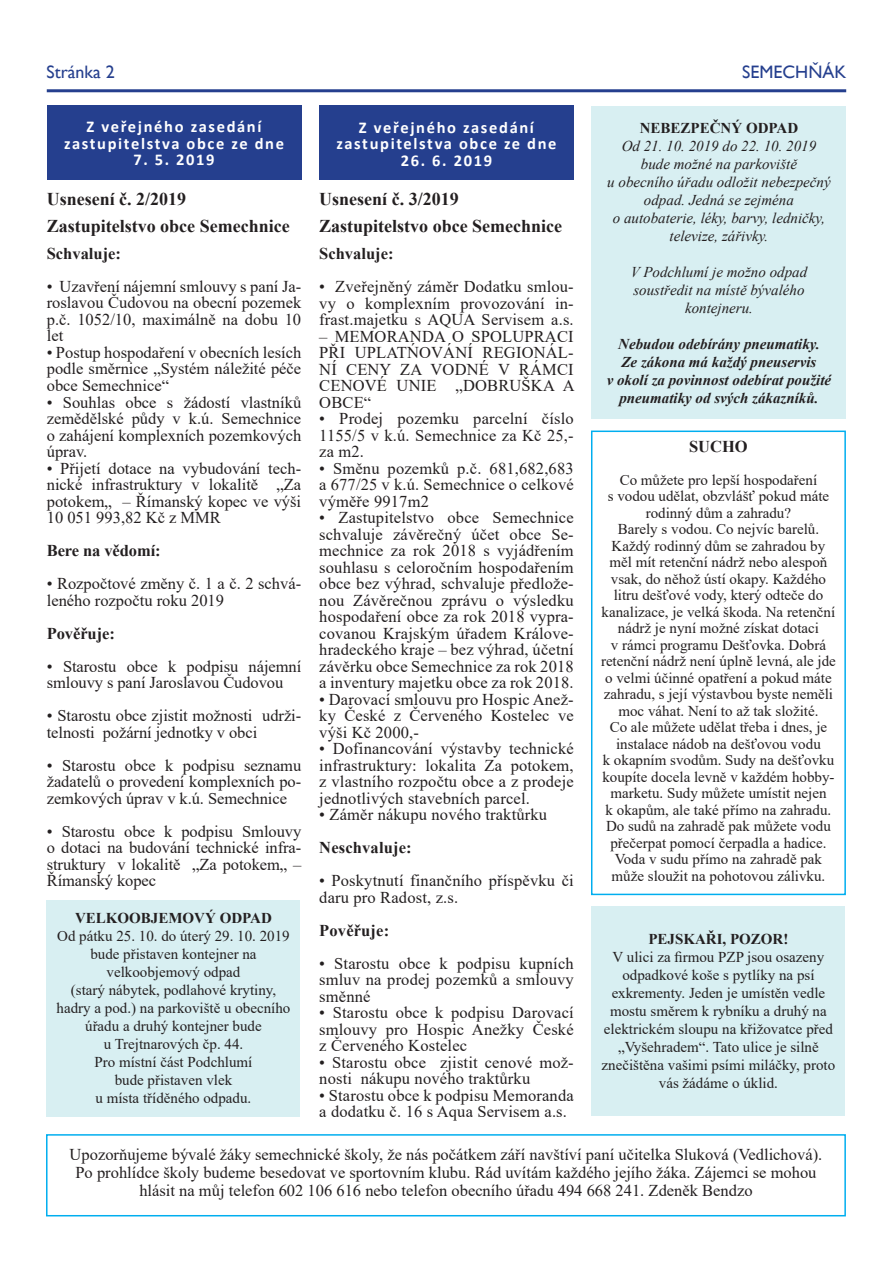
<style>
.page{position:relative;width:893px;height:1263px;background:#fff}
.page>*{position:absolute;margin:0;border:0;box-sizing:border-box;transform-origin:0 0}
.t1{font:700 18px/27px "Times New Roman";color:#231f20}
.t2{font:18px "Gill Sans";color:#253f8e}
.t3{font:16.5px/16.5px "Times New Roman";color:#231f20;text-align:justify}
.t4{font:700 16.5px/16.5px "Calibri";letter-spacing:.1em;color:#fff;text-align:center}
.t5{font:700 16.5px "Times New Roman";color:#231f20}
.t6{font:15px/16.5px "Times New Roman";color:#231f20;text-align:center}
.t7{font:italic 15px/18px "Times New Roman";color:#231f20;text-align:center}
.t8{font:italic 700 15px/18px "Times New Roman";color:#231f20;text-align:center}
.t9{font:700 15px "Times New Roman";color:#231f20}
</style>
<div class="page">
<hr style="left:47px;top:89px;width:799px;height:3px;background:#253f8e">
<div style="left:47px;top:105px;width:254px;height:75px;background:#253f8e"></div>
<div style="left:47px;top:900px;width:253px;height:216px;background:#d8eff2"></div>
<div style="left:592px;top:106px;width:254px;height:312px;background:#d8eff2"></div>
<div style="left:319px;top:106px;width:255px;height:74px;background:#253f8e"></div>
<div style="left:592px;top:906px;width:253px;height:210px;background:#d8eff2"></div>
<div style="left:591px;top:430px;width:255px;height:465px;border:1px solid #00aeef"></div>
<div style="left:46px;top:1134px;width:800px;height:82px;border:1px solid #00aeef"></div>
<p class="t2" style="left:47px;top:61px;width:70px">STRÁNKA 2</p>
<p class="t2" style="left:742px;top:62px;width:106px">SEMECHŇÁK</p>
<p class="t4" style="left:64px;top:118px;width:222px">Z veřejného zasedání zastupitelstva obce ze dne</p>
<p class="t4" style="left:133px;top:152px;width:83px">7. 5. 2019</p>
<p class="t1" style="left:47px;top:185px;width:244px">Usnesení č. 2/2019<br>Zastupitelstvo obce Semechnice</p>
<p class="t5" style="left:47px;top:248px;width:76px">Schvaluje:</p>
<p class="t3" style="left:47px;top:278px;width:256px">• Uzavření nájemní smlouvy s paní Ja&shy;roslavou Čudovou na obecní pozemek p.č. 1052/10, maximálně na dobu 10 let</p>
<p class="t3" style="left:47px;top:344px;width:256px">• Postup hospodaření v obecních lesích podle směrnice „Systém náležité péče obce Semechnice“</p>
<p class="t3" style="left:47px;top:393px;width:256px">• Souhlas obce s žádostí vlastníků zemědělské půdy v k.ú. Semechnice o zahájení komplexních pozemkových úprav.</p>
<p class="t3" style="left:47px;top:459px;width:256px">• Přijetí dotace na vybudování tech&shy;nické infrastruktury v lokalitě „Za potokem„ – Římanský kopec ve výši 10 051 993,82 Kč z MMR</p>
<p class="t5" style="left:47px;top:539px;width:116px">Bere na vědomí:</p>
<p class="t3" style="left:47px;top:575px;width:256px">• Rozpočtové změny č. 1 a č. 2 schvá&shy;leného rozpočtu roku 2019</p>
<p class="t5" style="left:47px;top:621px;width:70px">Pověřuje:</p>
<p class="t3" style="left:47px;top:657px;width:256px">• Starostu obce k podpisu nájemní smlouvy s paní Jaroslavou Čudovou</p>
<p class="t3" style="left:47px;top:707px;width:256px">• Starostu obce zjistit možnosti udrži&shy;telnosti požární jednotky v obci</p>
<p class="t3" style="left:47px;top:756px;width:256px">• Starostu obce k podpisu seznamu žadatelů o provedení komplexních po&shy;zemkových úprav v k.ú. Semechnice</p>
<p class="t3" style="left:47px;top:822px;width:256px">• Starostu obce k podpisu Smlouvy o dotaci na budování technické infra&shy;struktury v lokalitě „Za potokem„ – Římanský kopec</p>
<p class="t9" style="left:75px;top:913px;width:198px">VELKOOBJEMOVÝ ODPAD</p>
<p class="t6" style="left:57px;top:927px;width:235px;line-height:18px">Od pátku 25. 10. do úterý 29. 10. 2019 bude přistaven kontejner na velkoobjemový odpad<br>(starý nábytek, podlahové krytiny, hadry a pod.) na parkoviště u obecního úřadu a druhý kontejner bude<br>u Trejtnarových čp. 44.<br>Pro místní část Podchlumí<br>bude přistaven vlek<br>u místa tříděného odpadu.</p>
<p class="t4" style="left:336px;top:119px;width:222px">Z veřejného zasedání zastupitelstva obce ze dne</p>
<p class="t4" style="left:401px;top:152px;width:93px">26. 6. 2019</p>
<p class="t1" style="left:319px;top:185px;width:244px">Usnesení č. 3/2019<br>Zastupitelstvo obce Semechnice</p>
<p class="t5" style="left:319px;top:248px;width:76px">Schvaluje:</p>
<p class="t3" style="left:319px;top:278px;width:256px">• Zveřejněný záměr Dodatku smlou&shy;vy o komplexním provozování in&shy;frast.majetku s AQUA Servisem a.s.</p>
<p class="t3" style="left:319px;top:327px;width:257px">– MEMORANDA O SPOLUPRACI PŘI UPLATŃOVÁNÍ REGIONÁL-NÍ CENY ZA VODNÉ V RÁMCI CENOVÉ UNIE „DOBRUŠKA A OBCE“</p>
<p class="t3" style="left:319px;top:410px;width:256px">• Prodej pozemku parcelní číslo 1155/5 v k.ú. Semechnice za Kč 25,- za m2.</p>
<p class="t3" style="left:319px;top:459px;width:256px">• Směnu pozemků p.č. 681,682,683 a 677/25 v k.ú. Semechnice o celkové výměře 9917m2</p>
<p class="t3" style="left:319px;top:509px;width:256px">• Zastupitelstvo obce Semechnice schvaluje závěrečný účet obce Se&shy;mechnice za rok 2018 s vyjádřením souhlasu s celoročním hospodařením obce bez výhrad, schvaluje předlože&shy;nou Závěrečnou zprávu o výsledku hospodaření obce za rok 2018 vypra&shy;covanou Krajským úřadem Králove&shy;hradeckého kraje – bez výhrad, účetní závěrku obce Semechnice za rok 2018 a inventury majetku obce za rok 2018.</p>
<p class="t3" style="left:319px;top:690px;width:256px">• Darovací smlouvu pro Hospic Anež&shy;ky České z Červeného Kostelec ve výši Kč 2000,-</p>
<p class="t3" style="left:319px;top:740px;width:256px">• Dofinancování výstavby technické infrastruktury: lokalita Za potokem, z vlastního rozpočtu obce a z prodeje jednotlivých stavebních parcel.</p>
<p class="t3" style="left:319px;top:806px;width:229px">• Záměr nákupu nového traktůrku</p>
<p class="t5" style="left:319px;top:842px;width:94px">Neschvaluje:</p>
<p class="t3" style="left:319px;top:872px;width:256px">• Poskytnutí finančního příspěvku či daru pro Radost, z.s.</p>
<p class="t5" style="left:319px;top:918px;width:72px">Pověřuje:</p>
<p class="t3" style="left:319px;top:954px;width:256px">• Starostu obce k podpisu kupních smluv na prodej pozemků a smlouvy směnné</p>
<p class="t3" style="left:319px;top:1004px;width:256px">• Starostu obce k podpisu Darovací smlouvy pro Hospic Anežky České z Červeného Kostelec</p>
<p class="t3" style="left:319px;top:1053px;width:256px">• Starostu obce zjistit cenové mož&shy;nosti nákupu nového traktůrku</p>
<p class="t3" style="left:319px;top:1086px;width:256px">• Starostu obce k podpisu Memoranda a dodatku č. 16 s Aqua Servisem a.s.</p>
<p class="t9" style="left:640px;top:117px;width:160px">NEBEZPEČNÝ ODPAD</p>
<p class="t7" style="left:607px;top:136px;width:225px">Od 21. 10. 2019 do 22. 10. 2019 bude možné na parkoviště<br>u obecního úřadu odložit nebezpečný odpad. Jedná se zejména<br>o autobaterie, léky, barvy, ledničky, televize, zářivky.</p>
<p class="t7" style="left:631px;top:262px;width:178px">V Podchlumí je možno odpad soustředit na místě bývalého kontejneru.</p>
<p class="t8" style="left:607px;top:336px;width:226px">Nebudou odebírány pneumatiky.<br>Ze zákona má každý pneuservis<br>v okolí za povinnost odebírat použité pneumatiky od svých zákazníků.</p>
<p class="t5" style="left:689px;top:440px;width:60px">SUCHO</p>
<p class="t6" style="left:601px;top:471px;width:236px">Co můžete pro lepší hospodaření<br>s vodou udělat, obzvlášť pokud máte rodinný dům a zahradu?<br>Barely s vodou. Co nejvíc barelů.<br>Každý rodinný dům se zahradou by měl mít retenční nádrž nebo alespoň vsak, do něhož ústí okapy. Každého litru dešťové vody, který odteče do kanalizace, je velká škoda. Na retenční nádrž je nyní možné získat dotaci<br>v rámci programu Dešťovka. Dobrá retenční nádrž není úplně levná, ale jde o velmi účinné opatření a pokud máte zahradu, s její výstavbou byste neměli moc váhat. Není to až tak složité.<br>Co ale můžete udělat třeba i dnes, je instalace nádob na dešťovou vodu<br>k okapním svodům. Sudy na dešťovku koupíte docela levně v každém hobby&shy;marketu. Sudy můžete umístit nejen<br>k okapům, ale také přímo na zahradu.<br>Do sudů na zahradě pak můžete vodu přečerpat pomocí čerpadla a hadice.<br>Voda v sudu přímo na zahradě pak může sloužit na pohotovou zálivku.</p>
<p class="t9" style="left:648px;top:928px;width:142px">PEJSKAŘI, POZOR!</p>
<p class="t6" style="left:602px;top:948px;width:235px;line-height:18px">V ulici za firmou PZP jsou osazeny odpadkové koše s pytlíky na psí exkrementy. Jeden je umístěn vedle mostu směrem k rybníku a druhý na elektrickém sloupu na křižovatce před „Vyšehradem“. Tato ulice je silně znečištěna vašimi psími miláčky, proto vás žádáme o úklid.</p>
<p class="t3" style="left:70px;top:1145px;width:754px;line-height:18px;text-align:center">Upozorňujeme bývalé žáky semechnické školy, že nás počátkem září navštíví paní učitelka Sluková (Vedlichová).<br>Po prohlídce školy budeme besedovat ve sportovním klubu. Rád uvítám každého jejího žáka. Zájemci se mohou hlásit na můj telefon 602 106 616 nebo telefon obecního úřadu 494 668 241. Zdeněk Bendzo</p>
</div>
